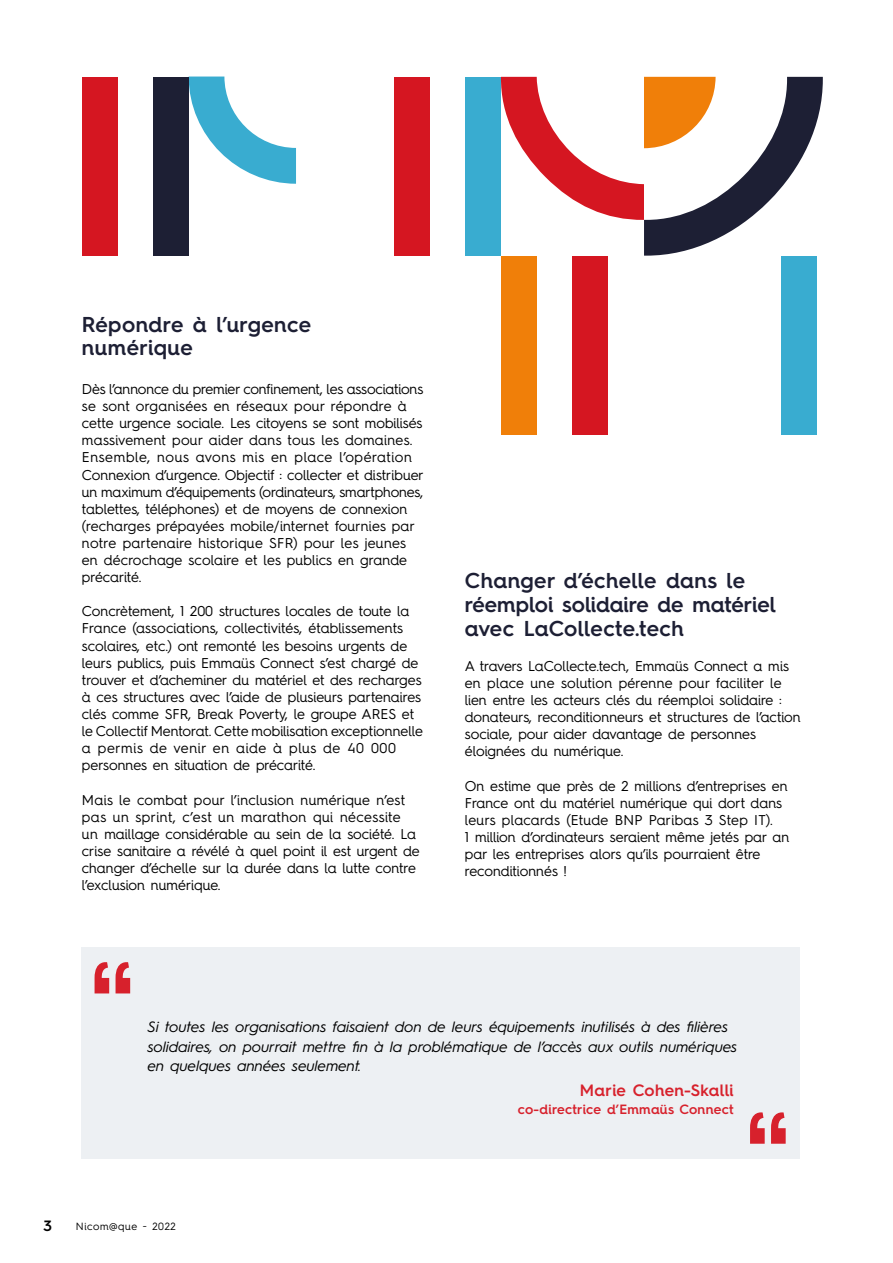
<style>
.page{position:relative;width:893px;height:1263px;background:#fff}
.page>*{position:absolute;margin:0;border:0;box-sizing:border-box;transform-origin:0 0}
.t1{font:600 21.6px/24.3px "Hurme Geometric Sans 4";letter-spacing:.01em;color:#1d1f34}
.t2{font:600 16.5px "Hurme Geometric Sans 4";letter-spacing:.015em;color:#d7212c}
.t3{font:italic 15px/19.5px "Hurme Geometric Sans 1";letter-spacing:.01em;color:#000}
.t4{font:600 15px "Hurme Geometric Sans 4";color:#000}
.t5{font:14.25px/17.1px "Hurme Geometric Sans 4";color:#000}
.t6{font:14.25px/17.1px "Hurme Geometric Sans 4";letter-spacing:.02em;color:#000}
.t7{font:14.25px "Hurme Geometric Sans 4";letter-spacing:.04em;color:#000}
.t8{font:600 13.5px "Hurme Geometric Sans 4";letter-spacing:.02em;color:#d7212c}
.t9{font:10.5px "Hurme Geometric Sans 4";letter-spacing:.06em;color:#000}
</style>
<div class="page">
<svg style="left:189px;top:77px;width:107px;height:107px"></svg>
<div style="left:81px;top:947px;width:718px;height:212px;background:#edf0f3"></div>
<svg style="left:95px;top:962px;width:14px;height:31px"></svg>
<svg style="left:116px;top:962px;width:14px;height:31px"></svg>
<svg style="left:750px;top:1112px;width:15px;height:32px"></svg>
<svg style="left:771px;top:1112px;width:15px;height:32px"></svg>
<div style="left:394px;top:77px;width:35px;height:179px;background:#d51621"></div>
<div style="left:82px;top:77px;width:36px;height:179px;background:#d51621"></div>
<div style="left:153px;top:77px;width:36px;height:179px;background:#1d1f34"></div>
<div style="left:501px;top:256px;width:36px;height:179px;background:#f07f09"></div>
<div style="left:572px;top:256px;width:36px;height:179px;background:#d51621"></div>
<div style="left:782px;top:256px;width:35px;height:179px;background:#39acd0"></div>
<div style="left:465px;top:77px;width:36px;height:179px;background:#39acd0"></div>
<svg style="left:501px;top:77px;width:322px;height:179px"></svg>
<p class="t1" style="left:82px;top:312px;width:231px">Répondre à l’urgence</p>
<p class="t1" style="left:82px;top:335px;width:112px">numérique</p>
<p class="t5" style="left:82px;top:380px;width:343px">Dès l’annonce du premier confinement, les associations</p>
<p class="t6" style="left:82px;top:397px;width:342px">se sont organisées en réseaux pour répondre à cette urgence sociale. Les citoyens se sont mobilisés massivement pour aider dans tous les domaines.<br>Ensemble, nous avons mis en place l’opération</p>
<p class="t5" style="left:82px;top:466px;width:343px">Connexion d’urgence. Objectif : collecter et distribuer</p>
<p class="t5" style="left:82px;top:483px;width:343px">un maximum d’équipements (ordinateurs, smartphones,</p>
<p class="t5" style="left:82px;top:500px;width:334px">tablettes, téléphones) et de moyens de connexion (recharges prépayées mobile/internet fournies par notre partenaire historique SFR) pour les jeunes en décrochage scolaire et les publics en grande précarité.</p>
<p class="t5" style="left:82px;top:602px;width:341px">Concrètement, 1 200 structures locales de toute la France (associations, collectivités, établissements scolaires, etc.) ont remonté les besoins urgents de leurs publics, puis Emmaüs Connect s’est chargé de trouver et d’acheminer du matériel et des recharges à ces structures avec l’aide de plusieurs partenaires clés comme SFR, Break Poverty, le groupe ARES et</p>
<p class="t5" style="left:82px;top:722px;width:343px">le Collectif Mentorat. Cette mobilisation exceptionnelle</p>
<p class="t7" style="left:82px;top:738px;width:315px">a permis de venir en aide à plus de 40 000</p>
<p class="t5" style="left:82px;top:756px;width:235px">personnes en situation de précarité.</p>
<p class="t5" style="left:82px;top:790px;width:339px">Mais le combat pour l’inclusion numérique n’est pas un sprint, c’est un marathon qui nécessite un maillage considérable au sein de la société. La crise sanitaire a révélé à quel point il est urgent de changer d’échelle sur la durée dans la lutte contre l’exclusion numérique.</p>
<p class="t1" style="left:465px;top:567px;width:313px">Changer d’échelle dans le réemploi solidaire de matériel avec LaCollecte.tech</p>
<p class="t5" style="left:465px;top:657px;width:337px">A travers LaCollecte.tech, Emmaüs Connect a mis en place une solution pérenne pour faciliter le lien entre les acteurs clés du réemploi solidaire : donateurs, reconditionneurs et structures de l’action sociale, pour aider davantage de personnes</p>
<p class="t5" style="left:465px;top:742px;width:160px">éloignées du numérique.</p>
<p class="t5" style="left:465px;top:777px;width:324px">On estime que près de 2 millions d’entreprises en<br>France ont du matériel numérique qui dort dans leurs placards (Etude BNP Paribas 3 Step IT).</p>
<p class="t5" style="left:465px;top:828px;width:326px">1 million d’ordinateurs seraient même jetés par an par les entreprises alors qu’ils pourraient être</p>
<p class="t5" style="left:465px;top:862px;width:104px">reconditionnés !</p>
<p class="t3" style="left:148px;top:1016px;width:591px">Si toutes les organisations faisaient don de leurs équipements inutilisés à des filières solidaires, on pourrait mettre fin à la problématique de l’accès aux outils numériques en quelques années seulement.</p>
<p class="t2" style="left:580px;top:1078px;width:155px">Marie Cohen-Skalli</p>
<p class="t8" style="left:518px;top:1100px;width:217px">co-directrice d’Emmaüs Connect</p>
<p class="t4" style="left:43px;top:1215px;width:10px">3</p>
<p class="t9" style="left:76px;top:1219px;width:101px">Nicom@que - 2022</p>
</div>
